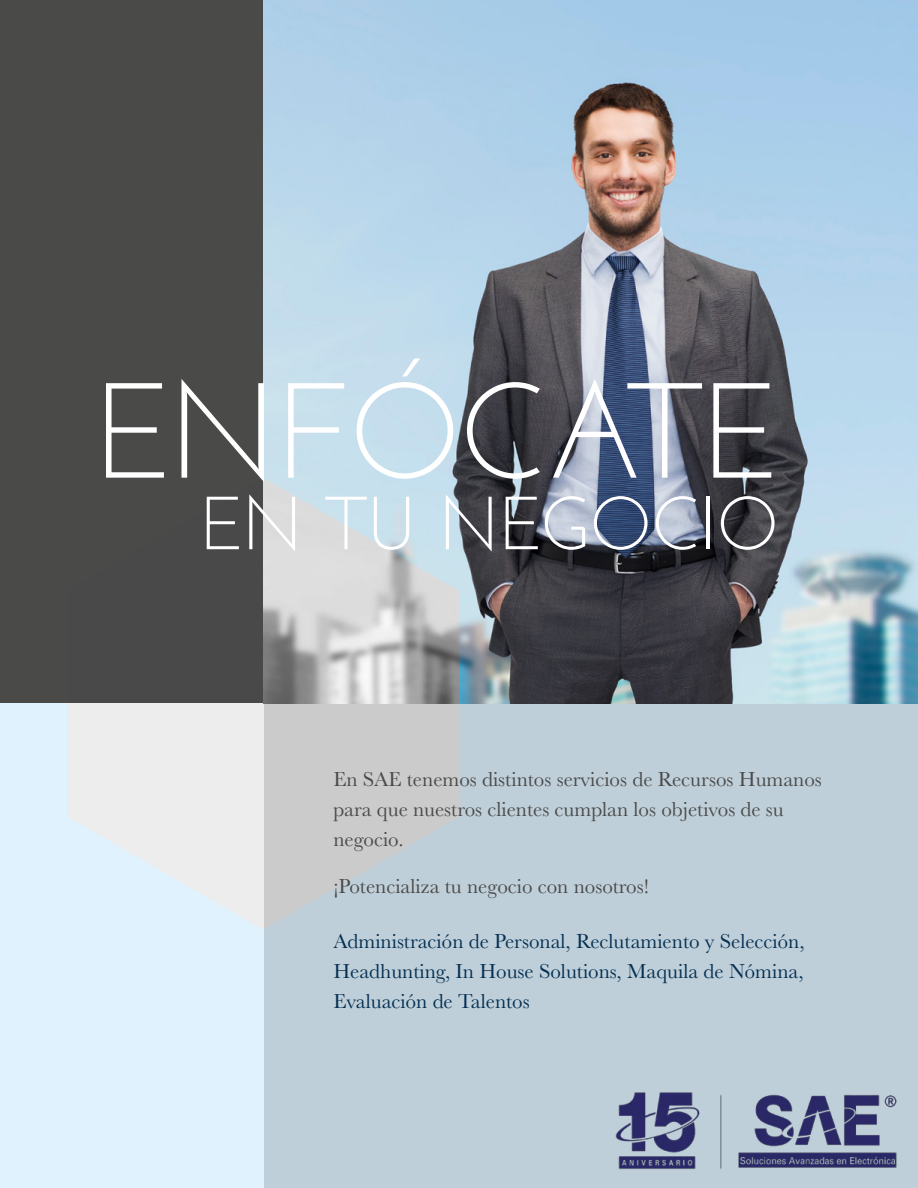
<style>
.page{position:relative;width:918px;height:1188px;background:#fff}
.page>*{position:absolute;margin:0;border:0;box-sizing:border-box;transform-origin:0 0}
.t1{font:135px "Josefin Sans";letter-spacing:-.03em;color:#fff}
.t2{font:75px "Josefin Sans";letter-spacing:-.02em;color:#fff}
.t3{font:21px/30px "Baskerville";color:#4a4a49}
.t4{font:21px/30px "Baskerville";color:#053052;text-align:justify}
</style>
<div class="page">
<div style="left:263px;top:704px;width:655px;height:484px;background:#bfcfd9"></div>
<div style="left:0;top:0;width:263px;height:704px;background:#4a4a49"></div>
<div style="left:0;top:704px;width:263px;height:484px;background:#dff2fd"></div>
<img style="left:263px;top:0;width:655px;height:704px">
<svg style="left:67px;top:478px;width:392px;height:452px"></svg>
<img style="left:615px;top:1092px;width:282px;height:78px">
<h1 class="t1" style="left:95px;top:348px;width:690px">ENFÓCATE</h1>
<h2 class="t2" style="left:200px;top:477px;width:580px">EN TU NEGOCIO</h2>
<p class="t3" style="left:333px;top:765px;width:490px">En SAE tenemos distintos servicios de Recursos Humanos para que nuestros clientes cumplan los objetivos de su negocio.</p>
<p class="t3" style="left:333px;top:871px;width:317px">¡Potencializa tu negocio con nosotros!</p>
<p class="t4" style="left:333px;top:926px;width:473px">Administración de Personal, Reclutamiento y Selección, Headhunting, In House Solutions, Maquila de Nómina, Evaluación de Talentos</p>
</div>
